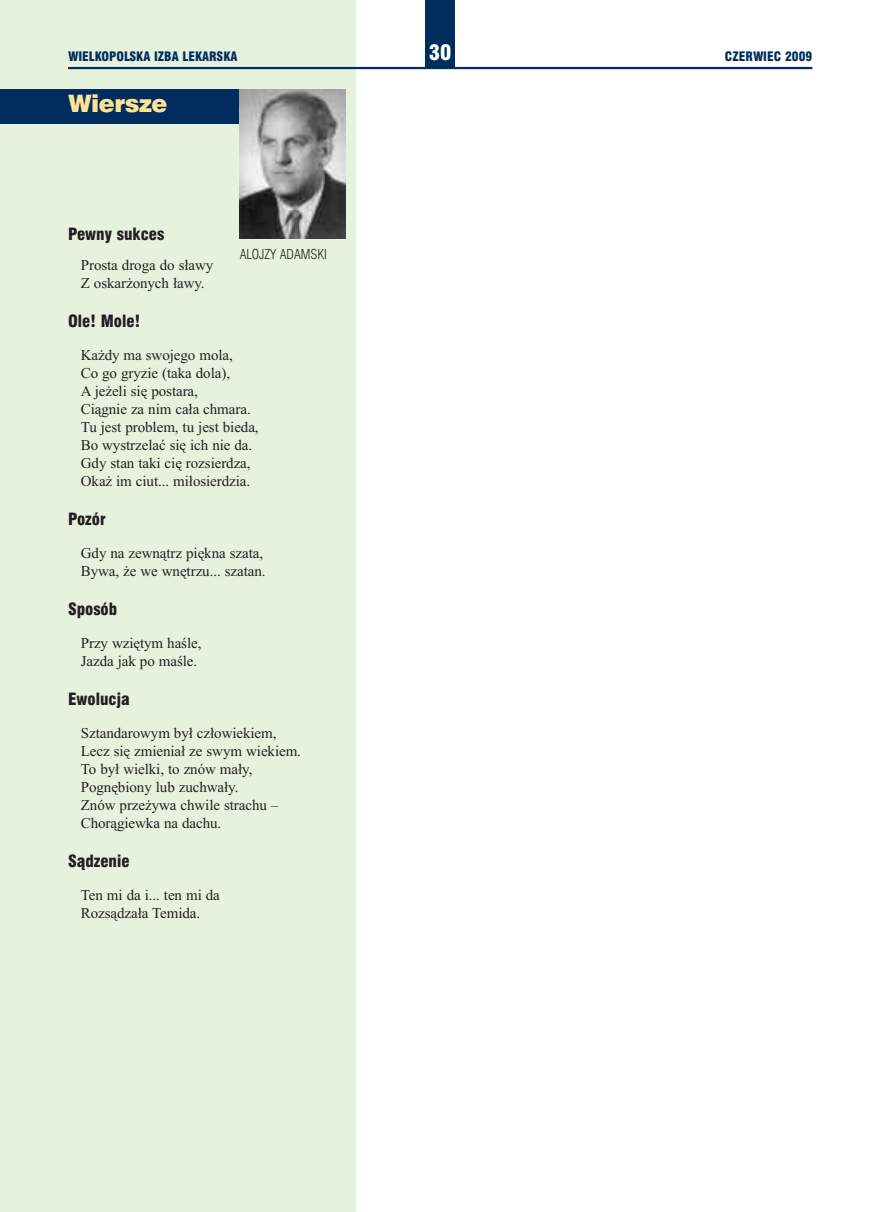
<style>
.page{position:relative;width:872px;height:1212px;background:#fff}
.page>*{position:absolute;margin:0;border:0;box-sizing:border-box;transform-origin:0 0}
.t1{font:24px "Swis 721 Blk EU";letter-spacing:-.02em;color:#ffe292}
.t2{font:21px "Swis 721 Blk Cn EU";color:#fff}
.t3{font:16.5px "Swis 721 Blk Cn EU";color:#231f20}
.t4{font:15px/18px "Times New Roman";letter-spacing:-.005em;color:#231f20}
.t5{font:13.5px "Swis 721 Lt Cn EU";color:#231f20}
.t6{font:12.75px "Swis 721 Blk Cn EU";color:#002d5e}
</style>
<div class="page">
<div style="left:0;top:0;width:356px;height:1212px;background:#e7f2de"></div>
<div style="left:0;top:89px;width:336px;height:34px;background:#002d5e"></div>
<img style="left:240px;top:89px;width:106px;height:149px">
<hr style="left:68px;top:67px;width:744px;height:2px;background:#002d5e">
<div style="left:425px;top:0;width:30px;height:68px;background:#002d5e"></div>
<p class="t6" style="left:68px;top:48px;width:171px">WIELKOPOLSKA IZBA LEKARSKA</p>
<h2 class="t2" style="left:429px;top:40px;width:24px">30</h2>
<p class="t6" style="left:725px;top:48px;width:89px">CZERWIEC 2009</p>
<h1 class="t1" style="left:68px;top:89px;width:101px">Wiersze</h1>
<p class="t3" style="left:68px;top:224px;width:98px">Pewny sukces</p>
<p class="t4" style="left:81px;top:256px;width:134px">Prosta droga do sławy<br>Z oskarżonych ławy.</p>
<p class="t3" style="left:68px;top:311px;width:74px">Ole! Mole!</p>
<p class="t4" style="left:81px;top:346px;width:179px">Każdy ma swojego mola,<br>Co go gryzie (taka dola),<br>A jeżeli się postara,<br>Ciągnie za nim cała chmara.<br>Tu jest problem, tu jest bieda,<br>Bo wystrzelać się ich nie da.<br>Gdy stan taki cię rozsierdza,<br>Okaż im ciut... miłosierdzia.</p>
<p class="t3" style="left:68px;top:509px;width:39px">Pozór</p>
<p class="t4" style="left:81px;top:544px;width:186px">Gdy na zewnątrz piękna szata,<br>Bywa, że we wnętrzu... szatan.</p>
<p class="t3" style="left:68px;top:599px;width:51px">Sposób</p>
<p class="t4" style="left:81px;top:634px;width:122px">Przy wziętym haśle,<br>Jazda jak po maśle.</p>
<p class="t3" style="left:68px;top:689px;width:63px">Ewolucja</p>
<p class="t4" style="left:81px;top:724px;width:222px">Sztandarowym był człowiekiem,<br>Lecz się zmieniał ze swym wiekiem.<br>To był wielki, to znów mały,<br>Pognębiony lub zuchwały.<br>Znów przeżywa chwile strachu –<br>Chorągiewka na dachu.</p>
<p class="t3" style="left:68px;top:851px;width:63px">Sądzenie</p>
<p class="t4" style="left:81px;top:886px;width:141px">Ten mi da i... ten mi da<br>Rozsądzała Temida.</p>
<p class="t5" style="left:240px;top:246px;width:89px">ALOJZY ADAMSKI</p>
</div>
